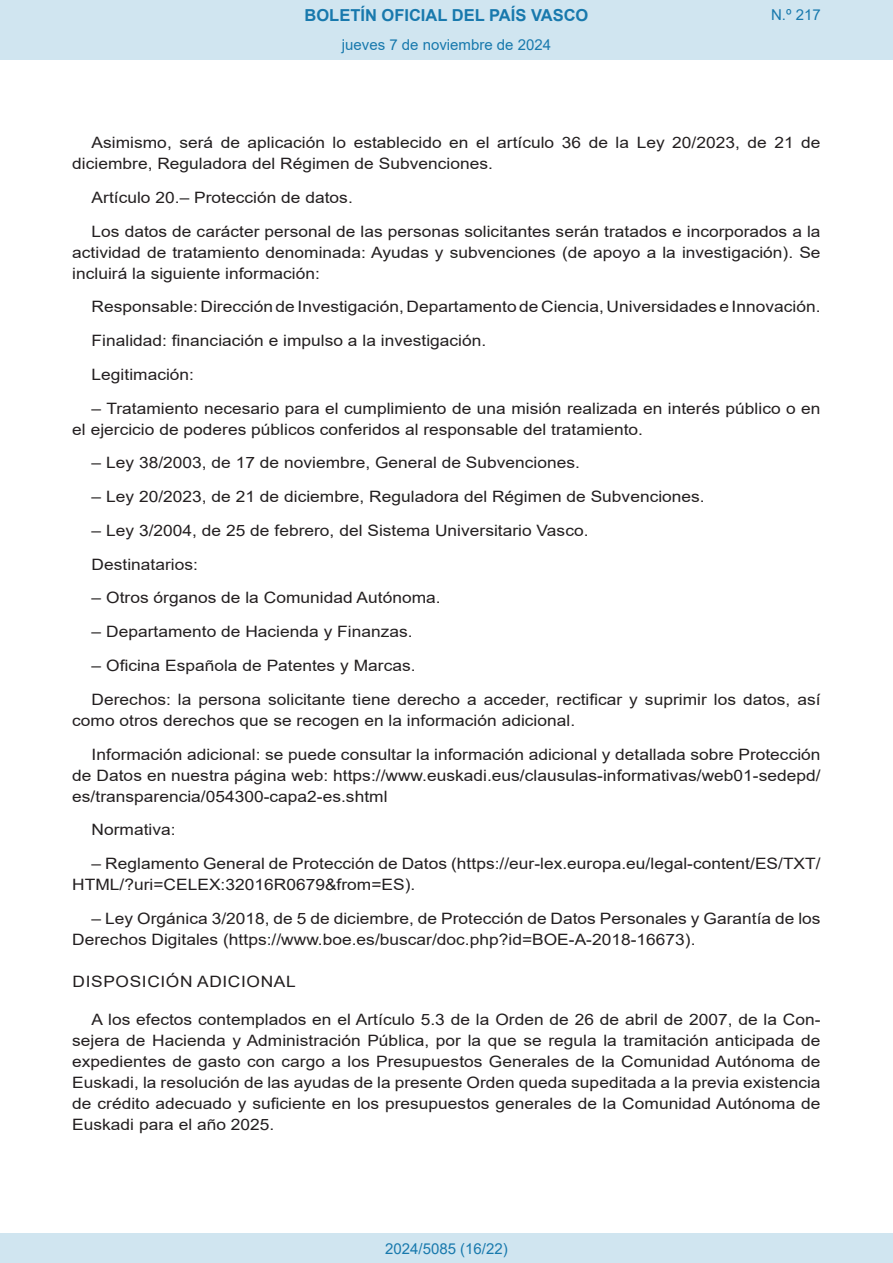
<style>
.page{position:relative;width:893px;height:1263px;background:#fff}
.page>*{position:absolute;margin:0;border:0;box-sizing:border-box;transform-origin:0 0}
.t1{font:700 16.5px "Arial";color:#1879ad}
.BOPVDetalle{font:15.6px/21px "Arial";color:#231f20;scale:1.11 1}
.BOPVDisposicion{font:15.6px "Arial";letter-spacing:.035em;color:#231f20;scale:1.11 1}
.Paginacion_Centro{font:15px "Arial";color:#1879ad}
</style>
<div class="page">
<div style="left:0;top:0;width:893px;height:60px;background:#d0e5f0"></div>
<div style="left:0;top:1233px;width:893px;height:30px;background:#d0e5f0"></div>
<p class="t1" style="left:305px;top:3px;width:285px">BOLETÍN OFICIAL DEL PAÍS VASCO</p>
<p class="Paginacion_Centro" style="left:342px;top:35px;width:211px">jueves 7 de noviembre de 2024</p>
<p class="Paginacion_Centro" style="left:771px;top:5px;width:51px">N.º 217</p>
<p class="BOPVDetalle" style="left:72px;top:132px;width:676px;text-indent:19px">Asimismo, será de aplicación lo establecido en el artículo 36 de la Ley 20/2023, de 21 de diciembre, Reguladora del Régimen de Subvenciones.</p>
<p class="BOPVDetalle" style="left:92px;top:187px;width:237px">Artículo 20.– Protección de datos.</p>
<p class="BOPVDetalle" style="left:72px;top:221px;width:676px;text-align:justify;text-indent:19px">Los datos de carácter personal de las personas solicitantes serán tratados e incorporados a la actividad de tratamiento denominada: Ayudas y subvenciones (de apoyo a la investigación). Se incluirá la siguiente información:</p>
<p class="BOPVDetalle" style="left:92px;top:296px;width:658px">Responsable: Dirección de Investigación, Departamento de Ciencia, Universidades e Innovación.</p>
<p class="BOPVDetalle" style="left:92px;top:330px;width:357px">Finalidad: financiación e impulso a la investigación.</p>
<p class="BOPVDetalle" style="left:92px;top:364px;width:94px">Legitimación:</p>
<p class="BOPVDetalle" style="left:72px;top:398px;width:676px;text-indent:19px">– Tratamiento necesario para el cumplimiento de una misión realizada en interés público o en el ejercicio de poderes públicos conferidos al responsable del tratamiento.</p>
<p class="BOPVDetalle" style="left:92px;top:452px;width:441px">– Ley 38/2003, de 17 de noviembre, General de Subvenciones.</p>
<p class="BOPVDetalle" style="left:92px;top:486px;width:554px">– Ley 20/2023, de 21 de diciembre, Reguladora del Régimen de Subvenciones.</p>
<p class="BOPVDetalle" style="left:92px;top:520px;width:449px">– Ley 3/2004, de 25 de febrero, del Sistema Universitario Vasco.</p>
<p class="BOPVDetalle" style="left:92px;top:554px;width:97px">Destinatarios:</p>
<p class="BOPVDetalle" style="left:92px;top:587px;width:316px">– Otros órganos de la Comunidad Autónoma.</p>
<p class="BOPVDetalle" style="left:92px;top:621px;width:291px">– Departamento de Hacienda y Finanzas.</p>
<p class="BOPVDetalle" style="left:92px;top:655px;width:293px">– Oficina Española de Patentes y Marcas.</p>
<p class="BOPVDetalle" style="left:72px;top:689px;width:676px;text-indent:19px">Derechos: la persona solicitante tiene derecho a acceder, rectificar y suprimir los datos, así como otros derechos que se recogen en la información adicional.</p>
<p class="BOPVDetalle" style="left:72px;top:743px;width:676px;text-align:justify;text-indent:19px">Información adicional: se puede consultar la información adicional y detallada sobre Protección de Datos en nuestra página web: https://www.euskadi.eus/clausulas-informativas/web01-sedepd/ es/transparencia/054300-capa2-es.shtml</p>
<p class="BOPVDetalle" style="left:92px;top:819px;width:77px">Normativa:</p>
<p class="BOPVDetalle" style="left:72px;top:853px;width:676px;text-indent:19px">– Reglamento General de Protección de Datos (https://eur-lex.europa.eu/legal-content/ES/TXT/<br>HTML/?uri=CELEX:32016R0679&amp;from=ES).</p>
<p class="BOPVDetalle" style="left:72px;top:908px;width:676px;text-indent:19px">– Ley Orgánica 3/2018, de 5 de diciembre, de Protección de Datos Personales y Garantía de los<br>Derechos Digitales (https://www.boe.es/buscar/doc.php?id=BOE-A-2018-16673).</p>
<p class="BOPVDisposicion" style="left:73px;top:971px;width:202px">DISPOSICIÓN ADICIONAL</p>
<p class="BOPVDetalle" style="left:72px;top:1009px;width:676px;text-align:justify;text-indent:19px">A los efectos contemplados en el Artículo 5.3 de la Orden de 26 de abril de 2007, de la Con&shy;sejera de Hacienda y Administración Pública, por la que se regula la tramitación anticipada de expedientes de gasto con cargo a los Presupuestos Generales de la Comunidad Autónoma de Euskadi, la resolución de las ayudas de la presente Orden queda supeditada a la previa existencia de crédito adecuado y suficiente en los presupuestos generales de la Comunidad Autónoma de Euskadi para el año 2025.</p>
<p class="Paginacion_Centro" style="left:385px;top:1238px;width:124px">2024/5085 (16/22)</p>
</div>
